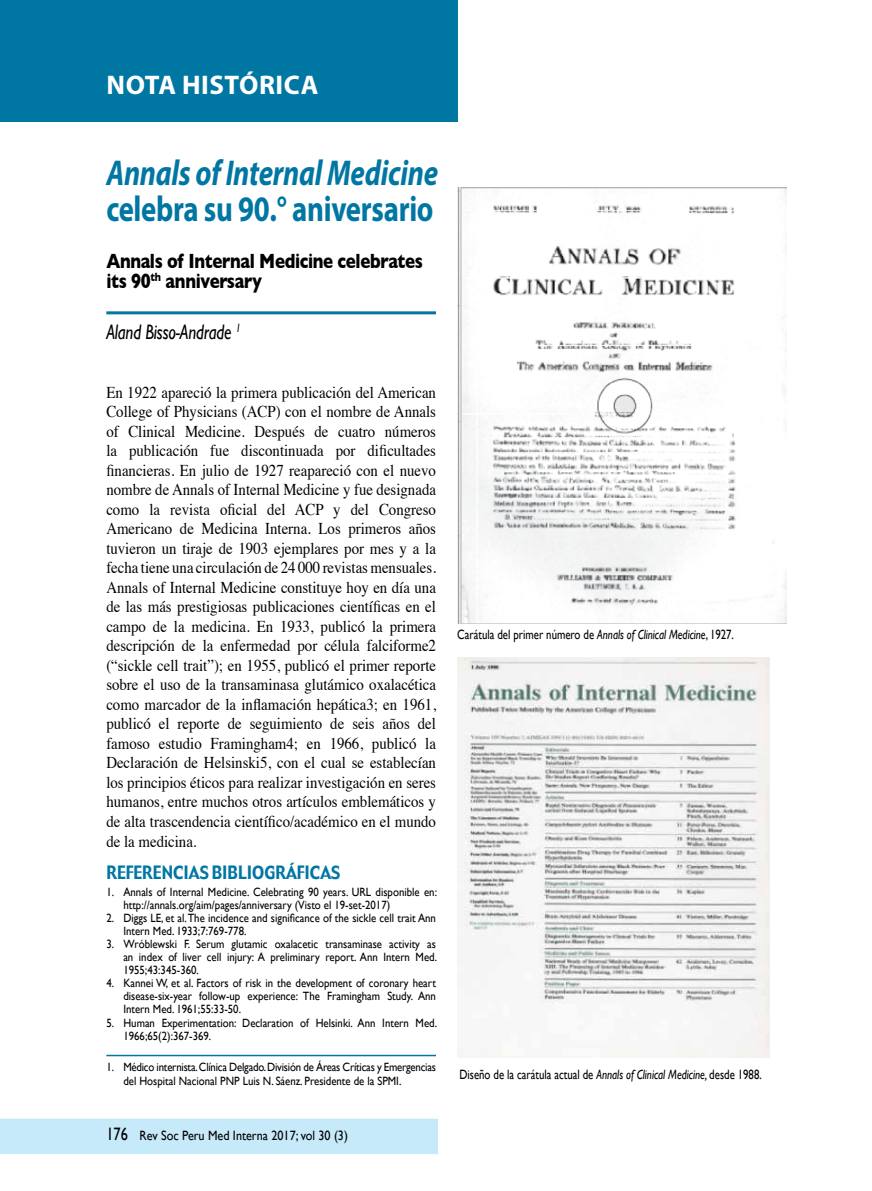
<style>
.page{position:relative;width:872px;height:1191px;background:#fff}
.page>*{position:absolute;margin:0;border:0;box-sizing:border-box;transform-origin:0 0}
.t1{font:italic 700 36px "Myriad Pro";letter-spacing:-.01em;color:#0076a3;scale:.8 1}
.t2{font:700 36px "Myriad Pro";letter-spacing:-.01em;color:#0076a3;scale:.8 1}
.t3{font:700 27px "Myriad Pro";letter-spacing:.02em;color:#fff}
.t4{font:700 21px/20.2px "Gill Sans";letter-spacing:-.02em;color:#000;scale:.8 1}
.t5{font:italic 21px "Gill Sans";letter-spacing:-.01em;color:#000;scale:.8 1}
.t6{font:18px "Gadget";color:#0076a3;scale:.9 1}
.t7{font:16.5px/19.5px "Times";color:#000;text-align:justify;scale:.9 1}
.t8{font:13.5px "Gill Sans";color:#000;scale:.8 1}
.t9{font:13.5px "Gill Sans";color:#000;scale:.9 1}
.t10{font:12px/13px "Gill Sans";color:#000;scale:.9 1}
.t11{font:12px/13.5px "Gill Sans";letter-spacing:-.02em;color:#000;scale:.9 1}
.s1{font-size:18px}
.s2{font-style:italic}
</style>
<div class="page">
<div style="left:0;top:1118px;width:438px;height:36px;background:#c7eafb"></div>
<hr style="left:106px;top:311px;width:330px;height:3px;background:#0076a3">
<hr style="left:106px;top:1054px;width:330px;height:2px;background:#0076a3">
<div style="left:0;top:0;width:457px;height:121px;background:#0076a3"></div>
<img style="left:457px;top:658px;width:312px;height:399px">
<img style="left:457px;top:187px;width:330px;height:437px">
<h2 class="t3" style="left:107px;top:67px;width:213px">NOTA HISTÓRICA</h2>
<h1 class="t1" style="left:106px;top:150px;width:416px">Annals of Internal Medicine</h1>
<h1 class="t2" style="left:106px;top:186px;width:410px">celebra su 90.° aniversario</h1>
<p class="t4" style="left:106px;top:250px;width:397px">Annals of Internal Medicine celebrates its 90<sup>th</sup> anniversary</p>
<p class="t5" style="left:106px;top:320px;width:170px">Aland Bisso-Andrade <sup>1</sup></p>
<p class="t7" style="left:106px;top:381px;width:368px">En 1922 apareció la primera publicación del American College of Physicians (ACP) con el nombre de Annals of Clinical Medicine. Después de cuatro números la publicación fue discontinuada por dificultades financieras. En julio de 1927 reapareció con el nuevo nombre de Annals of Internal Medicine y fue designada como la revista oficial del ACP y del Congreso Americano de Medicina Interna. Los primeros años tuvieron un tiraje de 1903 ejemplares por mes y a la fecha tiene una circulación de 24 000 revistas mensuales.<br>Annals of Internal Medicine constituye hoy en día una de las más prestigiosas publicaciones científicas en el campo de la medicina. En 1933, publicó la primera descripción de la enfermedad por célula falciforme2 (“sickle cell trait”); en 1955, publicó el primer reporte sobre el uso de la transaminasa glutámico oxalacética como marcador de la inflamación hepática3; en 1961, publicó el reporte de seguimiento de seis años del famoso estudio Framingham4; en 1966, publicó la Declaración de Helsinski5, con el cual se establecían los principios éticos para realizar investigación en seres humanos, entre muchos otros artículos emblemáticos y de alta trascendencia científico/académico en el mundo de la medicina.</p>
<p class="t6" style="left:106px;top:860px;width:261px">REFERENCIAS BIBLIOGRÁFICAS</p>
<p class="t10" style="left:123px;top:885px;width:350px;text-indent:-17px">1. Annals of Internal Medicine. Celebrating 90 years. URL disponible en: http://annals.org/aim/pages/anniversary (Visto el 19-set-2017)</p>
<p class="t10" style="left:123px;top:911px;width:349px;text-indent:-17px">2. Diggs LE, et al.The incidence and significance of the sickle cell trait Ann<br>Intern Med. 1933;7:769-778.</p>
<p class="t10" style="left:123px;top:937px;width:350px;text-align:justify;text-indent:-17px">3. Wróblewski F. Serum glutamic oxalacetic transaminase activity as an index of liver cell injury: A preliminary report. Ann Intern Med.<br>1955;43:345-360.</p>
<p class="t10" style="left:123px;top:976px;width:349px;text-align:justify;text-indent:-17px">4. Kannei W, et al. Factors of risk in the development of coronary heart disease-six-year follow-up experience: The Framingham Study. Ann Intern Med. 1961;55:33-50.</p>
<p class="t10" style="left:123px;top:1016px;width:350px;line-height:13.5px;text-indent:-17px">5. Human Experimentation: Declaration of Helsinki. Ann Intern Med.<br>1966;65(2):367-369.</p>
<p class="t11" style="left:123px;top:1060px;width:349px;text-indent:-17px">1. Médico internista. Clínica Delgado. División de Áreas Críticas y Emergencias del Hospital Nacional PNP Luis N. Sáenz. Presidente de la SPMI.</p>
<p class="t9" style="left:106px;top:1127px;width:270px"><span class="s1">176</span> Rev Soc Peru Med Interna 2017; vol 30 (3)</p>
<p class="t8" style="left:457px;top:627px;width:347px">Carátula del primer número de <span class="s2">Annals of Clinical Medicine</span>, 1927.</p>
<p class="t8" style="left:459px;top:1067px;width:379px">Diseño de la carátula actual de <span class="s2">Annals of Clinical Medicine,</span> desde 1988.</p>
</div>
